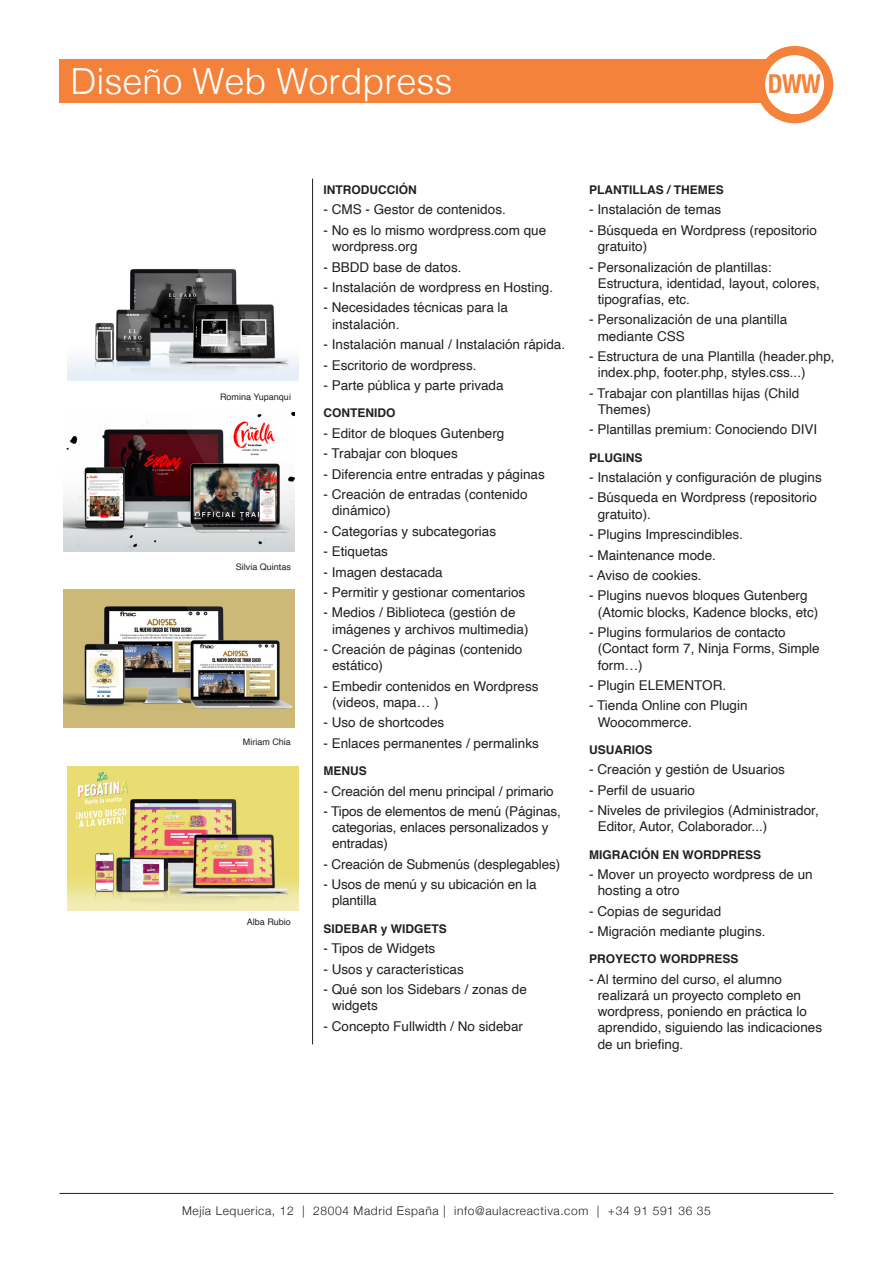
<style>
.page{position:relative;width:893px;height:1263px;background:#fff}
.page>*{position:absolute;margin:0;border:0;box-sizing:border-box;transform-origin:0 0}
.t1{font:300 36px "Helvetica";color:#fff}
.subtítulo{font:700 condensed 25.95px "Helvetica Neue";color:#f4823b}
.texto2{font:13.5px/16.2px "Helvetica";color:#231f20}
.subtítulo-2{font:700 12px "Helvetica";color:#231f20}
.t2{font:300 12px "Helvetica Neue";letter-spacing:.05em;color:#231f20}
.subtítulo-3{font:9px "Helvetica";color:#231f20}
</style>
<div class="page">
<hr style="left:60px;top:1193px;width:773px;height:1px;background:#231f20">
<div style="left:60px;top:60px;width:727px;height:43px;background:#f4823b"></div>
<div style="left:756px;top:46px;width:77px;height:77px;background:#f4823b;border-radius:50%"></div>
<div style="left:765px;top:55px;width:59px;height:59px;background:#fff;border-radius:50%"></div>
<hr style="left:312px;top:179px;width:1px;height:865px;background:#231f20">
<img style="left:67px;top:269px;width:231px;height:111px">
<img style="left:63px;top:413px;width:231px;height:138px">
<img style="left:63px;top:589px;width:231px;height:139px">
<img style="left:67px;top:766px;width:231px;height:145px">
<p class="t1" style="left:70px;top:50px;width:384px">Diseño Web Wordpress</p>
<p class="subtítulo" style="left:768px;top:63px;width:54px">DWW</p>
<p class="subtítulo-3" style="left:220px;top:390px;width:72px">Romina Yupanqui</p>
<p class="subtítulo-3" style="left:236px;top:560px;width:57px">Silvia Quintas</p>
<p class="subtítulo-3" style="left:243px;top:734px;width:49px">Miriam Chia</p>
<p class="subtítulo-3" style="left:247px;top:915px;width:46px">Alba Rubio</p>
<p class="subtítulo-2" style="left:323px;top:180px;width:95px">INTRODUCCIÓN</p>
<p class="texto2" style="left:323px;top:202px;width:184px">- CMS - Gestor de contenidos.</p>
<p class="texto2" style="left:332px;top:222px;width:216px;text-indent:-9px">- No es lo mismo wordpress.com que wordpress.org</p>
<p class="texto2" style="left:323px;top:259px;width:140px">- BBDD base de datos.</p>
<p class="texto2" style="left:323px;top:280px;width:231px">- Instalación de wordpress en Hosting.</p>
<p class="texto2" style="left:332px;top:300px;width:178px;text-indent:-9px">- Necesidades técnicas para la instalación.</p>
<p class="texto2" style="left:323px;top:337px;width:243px">- Instalación manual / Instalación rápida.</p>
<p class="texto2" style="left:323px;top:357px;width:155px">- Escritorio de wordpress.</p>
<p class="texto2" style="left:323px;top:378px;width:182px">- Parte pública y parte privada</p>
<p class="subtítulo-2" style="left:323px;top:403px;width:73px">CONTENIDO</p>
<p class="texto2" style="left:323px;top:425px;width:182px">- Editor de bloques Gutenberg</p>
<p class="texto2" style="left:323px;top:446px;width:136px">- Trabajar con bloques</p>
<p class="texto2" style="left:323px;top:466px;width:223px">- Diferencia entre entradas y páginas</p>
<p class="texto2" style="left:332px;top:487px;width:197px;text-indent:-9px">- Creación de entradas (contenido dinámico)</p>
<p class="texto2" style="left:323px;top:523px;width:174px">- Categorías y subcategorias</p>
<p class="texto2" style="left:323px;top:544px;width:66px">- Etiquetas</p>
<p class="texto2" style="left:323px;top:564px;width:121px">- Imagen destacada</p>
<p class="texto2" style="left:323px;top:585px;width:203px">- Permitir y gestionar comentarios</p>
<p class="texto2" style="left:332px;top:605px;width:198px;text-indent:-9px">- Medios / Biblioteca (gestión de imágenes y archivos multimedia)</p>
<p class="texto2" style="left:332px;top:642px;width:192px;text-indent:-9px">- Creación de páginas (contenido estático)</p>
<p class="texto2" style="left:332px;top:678px;width:208px;text-indent:-9px">- Embedir contenidos en Wordpress (videos, mapa… )</p>
<p class="texto2" style="left:323px;top:715px;width:122px">- Uso de shortcodes</p>
<p class="texto2" style="left:323px;top:735px;width:217px">- Enlaces permanentes / permalinks</p>
<p class="subtítulo-2" style="left:323px;top:761px;width:45px">MENUS</p>
<p class="texto2" style="left:323px;top:783px;width:232px">- Creación del menu principal / primario</p>
<p class="texto2" style="left:332px;top:803px;width:230px;text-indent:-9px">- Tipos de elementos de menú (Páginas, categorias, enlaces personalizados y entradas)</p>
<p class="texto2" style="left:323px;top:856px;width:238px">- Creación de Submenús (desplegables)</p>
<p class="texto2" style="left:332px;top:877px;width:206px;text-indent:-9px">- Usos de menú y su ubicación en la plantilla</p>
<p class="subtítulo-2" style="left:323px;top:919px;width:125px">SIDEBAR y WIDGETS</p>
<p class="texto2" style="left:323px;top:941px;width:113px">- Tipos de Widgets</p>
<p class="texto2" style="left:323px;top:961px;width:142px">- Usos y características</p>
<p class="texto2" style="left:332px;top:981px;width:196px;text-indent:-9px">- Qué son los Sidebars / zonas de widgets</p>
<p class="texto2" style="left:323px;top:1018px;width:201px">- Concepto Fullwidth / No sidebar</p>
<p class="subtítulo-2" style="left:589px;top:180px;width:136px">PLANTILLAS / THEMES</p>
<p class="texto2" style="left:589px;top:202px;width:134px">- Instalación de temas</p>
<p class="texto2" style="left:598px;top:222px;width:221px;text-indent:-9px">- Búsqueda en Wordpress (repositorio gratuito)</p>
<p class="texto2" style="left:598px;top:259px;width:224px;text-indent:-9px">- Personalización de plantillas:<br>Estructura, identidad, layout, colores, tipografías, etc.</p>
<p class="texto2" style="left:598px;top:312px;width:191px;text-indent:-9px">- Personalización de una plantilla mediante CSS</p>
<p class="texto2" style="left:598px;top:349px;width:238px;text-indent:-9px">- Estructura de una Plantilla (header.php, index.php, footer.php, styles.css...)</p>
<p class="texto2" style="left:598px;top:385px;width:203px;text-indent:-9px">- Trabajar con plantillas hijas (Child<br>Themes)</p>
<p class="texto2" style="left:589px;top:422px;width:230px">- Plantillas premium: Conociendo DIVI</p>
<p class="subtítulo-2" style="left:589px;top:448px;width:55px">PLUGINS</p>
<p class="texto2" style="left:589px;top:470px;width:234px">- Instalación y configuración de plugins</p>
<p class="texto2" style="left:598px;top:490px;width:221px;text-indent:-9px">- Búsqueda en Wordpress (repositorio gratuito).</p>
<p class="texto2" style="left:589px;top:527px;width:155px">- Plugins Imprescindibles.</p>
<p class="texto2" style="left:589px;top:547px;width:128px">- Maintenance mode.</p>
<p class="texto2" style="left:589px;top:568px;width:114px">- Aviso de cookies.</p>
<p class="texto2" style="left:598px;top:588px;width:222px;text-indent:-9px">- Plugins nuevos bloques Gutenberg (Atomic blocks, Kadence blocks, etc)</p>
<p class="texto2" style="left:598px;top:625px;width:224px;text-indent:-9px">- Plugins formularios de contacto (Contact form 7, Ninja Forms, Simple form…)</p>
<p class="texto2" style="left:589px;top:677px;width:139px">- Plugin ELEMENTOR.</p>
<p class="texto2" style="left:598px;top:698px;width:151px;text-indent:-9px">- Tienda Online con Plugin<br>Woocommerce.</p>
<p class="subtítulo-2" style="left:589px;top:740px;width:65px">USUARIOS</p>
<p class="texto2" style="left:589px;top:762px;width:197px">- Creación y gestión de Usuarios</p>
<p class="texto2" style="left:589px;top:782px;width:107px">- Perfil de usuario</p>
<p class="texto2" style="left:598px;top:803px;width:223px;text-indent:-9px">- Niveles de privilegios (Administrador,<br>Editor, Autor, Colaborador...)</p>
<p class="subtítulo-2" style="left:589px;top:845px;width:174px">MIGRACIÓN EN WORDPRESS</p>
<p class="texto2" style="left:598px;top:866px;width:217px;text-indent:-9px">- Mover un proyecto wordpress de un hosting a otro</p>
<p class="texto2" style="left:589px;top:903px;width:134px">- Copias de seguridad</p>
<p class="texto2" style="left:589px;top:924px;width:178px">- Migración mediante plugins.</p>
<p class="subtítulo-2" style="left:589px;top:949px;width:151px">PROYECTO WORDPRESS</p>
<p class="texto2" style="left:598px;top:971px;width:226px;text-indent:-9px">- Al termino del curso, el alumno realizará un proyecto completo en wordpress, poniendo en práctica lo aprendido, siguiendo las indicaciones de un briefing.</p>
<p class="t2" style="left:182px;top:1201px;width:530px">Mejía Lequerica, 12 | 28004 Madrid España | info@aulacreactiva.com | +34 91 591 36 35</p>
</div>
